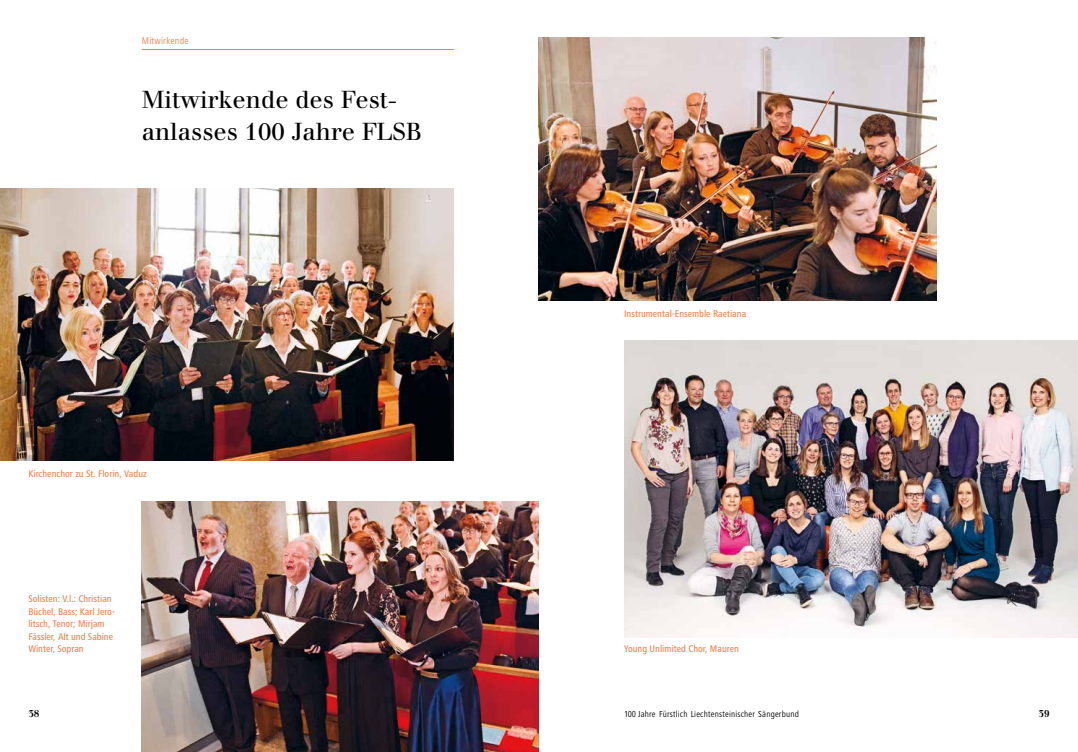
<style>
.page{position:relative;width:1078px;height:752px;background:#fff}
.page>*{position:absolute;margin:0;border:0;box-sizing:border-box;transform-origin:0 0}
.t1{font:24px/32px "Walbaum LT";color:#000}
.t2{font:500 condensed 10px/12.5px "Frutiger Next LT";color:#f0804c}
.t3{font:condensed 10px "Frutiger Next LT";letter-spacing:.02em;color:#f0804c}
.t4{font:700 10px "Walbaum LT";color:#000}
.t5{font:condensed 9px "Frutiger Next LT";letter-spacing:.02em;color:#000}
</style>
<div class="page">
<img style="left:0;top:188px;width:454px;height:272px">
<img style="left:142px;top:501px;width:397px;height:250px">
<hr style="left:142px;top:49px;width:312px;height:1px;background:#f0804c">
<img style="left:539px;top:37px;width:396px;height:263px">
<img style="left:624px;top:340px;width:453px;height:296px">
<p class="t3" style="left:142px;top:36px;width:48px">Mitwirkende</p>
<h1 class="t1" style="left:142px;top:84px;width:281px">Mitwirkende des Fest&shy;anlasses 100 Jahre FLSB</h1>
<p class="t2" style="left:28px;top:467px;width:120px">Kirchenchor zu St. Florin, Vaduz</p>
<p class="t2" style="left:28px;top:592px;width:88px">Solisten: V.l.: Christian<br>Büchel, Bass; Karl Jero&shy;litsch, Tenor; Mirjam<br>Fässler, Alt und Sabine<br>Winter, Sopran</p>
<p class="t2" style="left:624px;top:307px;width:124px">Instrumental-Ensemble Raetiana</p>
<p class="t2" style="left:624px;top:642px;width:116px">Young Unlimited Chor, Mauren</p>
<p class="t4" style="left:28px;top:707px;width:13px">38</p>
<p class="t5" style="left:624px;top:708px;width:176px">100 Jahre Fürstlich Liechtensteinischer Sängerbund</p>
<p class="t4" style="left:1038px;top:707px;width:13px">39</p>
</div>
